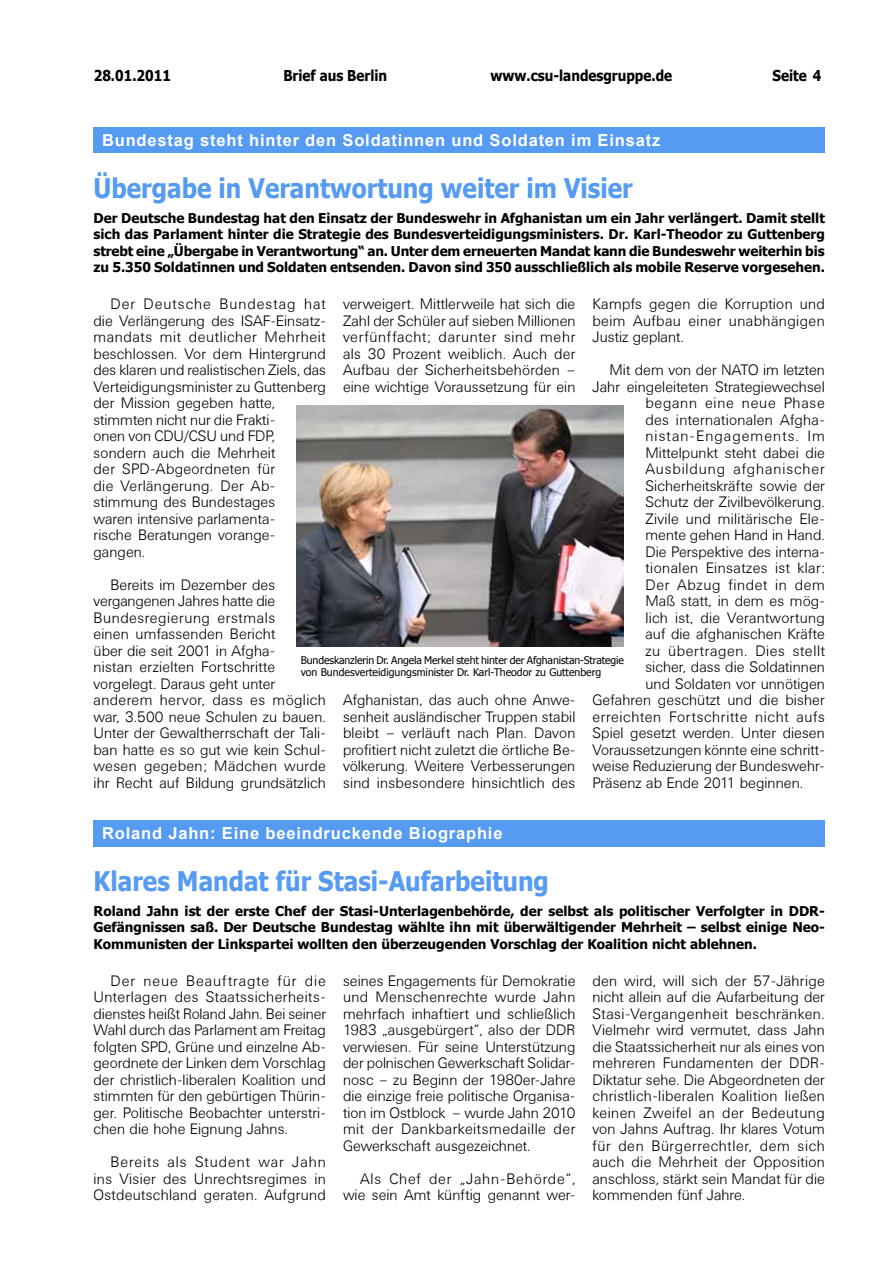
<style>
.page{position:relative;width:893px;height:1263px;background:#fff}
.page>*{position:absolute;margin:0;border:0;box-sizing:border-box;transform-origin:0 0}
.t1{font:700 27px "Tahoma";color:#559bf2;scale:.9 1}
.t2{font:700 16.5px "Arial";letter-spacing:.05em;color:#fff}
.t3{font:300 15px/16.5px "Univers BSK";color:#000;text-align:justify}
.t4{font:300 15px "Univers BSK";letter-spacing:.035em;color:#000}
.t5{font:700 15px "Tahoma";color:#000;scale:.9 1}
.t6{font:300 15px "Univers BSK";letter-spacing:.025em;color:#000}
.t7{font:300 15px "Univers BSK";letter-spacing:.055em;color:#000}
.t8{font:300 15px "Univers BSK";letter-spacing:.065em;color:#000}
.t9{font:300 15px "Univers BSK";letter-spacing:.045em;color:#000}
.t10{font:300 15px "Univers BSK";letter-spacing:.04em;color:#000}
.t11{font:700 13.5px/16.5px "Tahoma";color:#000;text-align:justify}
.t12{font:10.5px/12px "Tahoma";letter-spacing:-.01em;color:#000}
</style>
<div class="page">
<div style="left:94px;top:128px;width:731px;height:25px;background:#559bf2"></div>
<div style="left:94px;top:821px;width:731px;height:26px;background:#559bf2"></div>
<img style="left:297px;top:406px;width:327px;height:241px">
<p class="t5" style="left:94px;top:65px;width:87px">28.01.2011</p>
<p class="t5" style="left:283px;top:65px;width:117px">Brief aus Berlin</p>
<p class="t5" style="left:490px;top:65px;width:203px">www.csu-landesgruppe.de</p>
<p class="t5" style="left:772px;top:65px;width:56px">Seite 4</p>
<p class="t2" style="left:102px;top:129px;width:560px">Bundestag steht hinter den Soldatinnen und Soldaten im Einsatz</p>
<h1 class="t1" style="left:94px;top:169px;width:601px">Übergabe in Verantwortung weiter im Visier</h1>
<p class="t11" style="left:94px;top:209px;width:733px">Der Deutsche Bundestag hat den Einsatz der Bundeswehr in Afghanistan um ein Jahr verlängert. Damit stellt sich das Parlament hinter die Strategie des Bundesverteidigungsministers. Dr. Karl-Theodor zu Guttenberg strebt eine „Übergabe in Verantwortung“ an. Unter dem erneuerten Mandat kann die Bundeswehr weiterhin bis zu 5.350 Soldatinnen und Soldaten entsenden. Davon sind 350 ausschließlich als mobile Reserve vorgesehen.</p>
<p class="t3" style="left:592px;top:296px;width:234px">Kampfs gegen die Korruption und beim Aufbau einer unabhängigen Justiz geplant.</p>
<p class="t3" style="left:609px;top:362px;width:217px">Mit dem von der NATO im letzten</p>
<p class="t3" style="left:592px;top:378px;width:234px">Jahr eingeleiteten Strategiewechsel</p>
<p class="t9" style="left:645px;top:395px;width:181px">begann eine neue Phase</p>
<p class="t3" style="left:645px;top:411px;width:181px">des internationalen Afgha-</p>
<p class="t8" style="left:645px;top:428px;width:181px">nistan-Engagements. Im</p>
<p class="t3" style="left:645px;top:444px;width:181px">Mittelpunkt steht dabei die</p>
<p class="t7" style="left:645px;top:461px;width:181px">Ausbildung afghanischer</p>
<p class="t3" style="left:645px;top:477px;width:181px">Sicherheitskräfte sowie der</p>
<p class="t3" style="left:645px;top:494px;width:181px">Schutz der Zivilbevölkerung.</p>
<p class="t3" style="left:645px;top:510px;width:181px">Zivile und militärische Ele-</p>
<p class="t3" style="left:645px;top:527px;width:181px">mente gehen Hand in Hand.</p>
<p class="t3" style="left:645px;top:543px;width:181px">Die Perspektive des interna-</p>
<p class="t6" style="left:645px;top:560px;width:181px">tionalen Einsatzes ist klar:</p>
<p class="t10" style="left:645px;top:576px;width:181px">Der Abzug findet in dem</p>
<p class="t3" style="left:645px;top:593px;width:181px">Maß statt, in dem es mög-</p>
<p class="t3" style="left:645px;top:609px;width:181px">lich ist, die Verantwortung</p>
<p class="t3" style="left:645px;top:626px;width:181px">auf die afghanischen Kräfte</p>
<p class="t4" style="left:645px;top:642px;width:181px">zu übertragen. Dies stellt</p>
<p class="t3" style="left:645px;top:659px;width:181px">sicher, dass die Soldatinnen</p>
<p class="t3" style="left:645px;top:675px;width:181px">und Soldaten vor unnötigen</p>
<p class="t3" style="left:592px;top:692px;width:234px">Gefahren geschützt und die bisher</p>
<p class="t4" style="left:592px;top:708px;width:234px">erreichten Fortschritte nicht aufs</p>
<p class="t3" style="left:592px;top:725px;width:234px">Spiel gesetzt werden. Unter diesen</p>
<p class="t3" style="left:592px;top:741px;width:234px">Voraussetzungen könnte eine schritt-</p>
<p class="t3" style="left:592px;top:758px;width:234px">weise Reduzierung der Bundeswehr-</p>
<p class="t3" style="left:592px;top:774px;width:212px">Präsenz ab Ende 2011 beginnen.</p>
<p class="t3" style="left:94px;top:296px;width:234px;text-align:left;text-indent:17px">Der Deutsche Bundestag hat die Verlängerung des ISAF-Einsatz&shy;mandats mit deutlicher Mehrheit beschlossen. Vor dem Hintergrund des klaren und realistischen Ziels, das<br>Verteidigungsminister zu Guttenberg der Mission gegeben hatte, stimmten nicht nur die Frakti-<br>onen von CDU/CSU und FDP, sondern auch die Mehrheit<br>der SPD-Abgeordneten für<br>die Verlängerung. Der Ab&shy;stimmung des Bundestages<br>waren intensive parlamenta-<br>rische Beratungen vorange&shy;gangen.</p>
<p class="t3" style="left:94px;top:576px;width:234px;text-align:left;text-indent:17px">Bereits im Dezember des vergangenen Jahres hatte die<br>Bundesregierung erstmals<br>einen umfassenden Bericht<br>über die seit 2001 in Afgha-<br>nistan erzielten Fortschritte vorgelegt. Daraus geht unter anderem hervor, dass es möglich war, 3.500 neue Schulen zu bauen.<br>Unter der Gewaltherrschaft der Tali&shy;ban hatte es so gut wie kein Schul&shy;wesen gegeben; Mädchen wurde ihr Recht auf Bildung grundsätzlich</p>
<p class="t3" style="left:343px;top:296px;width:234px">verweigert. Mittlerweile hat sich die Zahl der Schüler auf sieben Millionen verfünffacht; darunter sind mehr als 30 Prozent weiblich. Auch der Aufbau der Sicherheitsbehörden – eine wichtige Voraussetzung für ein</p>
<p class="t12" style="left:301px;top:653px;width:325px">Bundeskanzlerin Dr. Angela Merkel steht hinter der Afghanistan-Strategie von Bundesverteidigungsminister Dr. Karl-Theodor zu Guttenberg</p>
<p class="t3" style="left:343px;top:692px;width:234px">Afghanistan, das auch ohne Anwe&shy;senheit ausländischer Truppen stabil bleibt – verläuft nach Plan. Davon profitiert nicht zuletzt die örtliche Be&shy;völkerung. Weitere Verbesserungen sind insbesondere hinsichtlich des</p>
<p class="t2" style="left:102px;top:822px;width:402px">Roland Jahn: Eine beeindruckende Biographie</p>
<h1 class="t1" style="left:94px;top:862px;width:507px">Klares Mandat für Stasi-Aufarbeitung</h1>
<p class="t11" style="left:94px;top:902px;width:731px;text-align:left">Roland Jahn ist der erste Chef der Stasi-Unterlagenbehörde, der selbst als politischer Verfolgter in DDR-<br>Gefängnissen saß. Der Deutsche Bundestag wählte ihn mit überwältigender Mehrheit – selbst einige Neo-<br>Kommunisten der Linkspartei wollten den überzeugenden Vorschlag der Koalition nicht ablehnen.</p>
<p class="t3" style="left:94px;top:972px;width:234px;text-indent:17px">Der neue Beauftragte für die Unterlagen des Staatssicherheits&shy;dienstes heißt Roland Jahn. Bei seiner Wahl durch das Parlament am Freitag folgten SPD, Grüne und einzelne Ab&shy;geordnete der Linken dem Vorschlag der christlich-liberalen Koalition und stimmten für den gebürtigen Thürin&shy;ger. Politische Beobachter unterstri&shy;chen die hohe Eignung Jahns.</p>
<p class="t3" style="left:94px;top:1154px;width:234px;text-indent:17px">Bereits als Student war Jahn ins Visier des Unrechtsregimes in Ostdeutschland geraten. Aufgrund</p>
<p class="t3" style="left:343px;top:972px;width:234px">seines Engagements für Demokratie und Menschenrechte wurde Jahn mehrfach inhaftiert und schließlich 1983 „ausgebürgert“, also der DDR verwiesen. Für seine Unterstützung der polnischen Gewerkschaft Solidar&shy;nosc – zu Beginn der 1980er-Jahre die einzige freie politische Organisa&shy;tion im Ostblock – wurde Jahn 2010 mit der Dankbarkeitsmedaille der Gewerkschaft ausgezeichnet.</p>
<p class="t3" style="left:343px;top:1170px;width:234px;text-align:right">Als Chef der „Jahn-Behörde“, wie sein Amt künftig genannt wer-</p>
<p class="t3" style="left:592px;top:972px;width:234px">den wird, will sich der 57-Jährige nicht allein auf die Aufarbeitung der Stasi-Vergangenheit beschränken.<br>Vielmehr wird vermutet, dass Jahn die Staatssicherheit nur als eines von mehreren Fundamenten der DDR-Diktatur sehe. Die Abgeordneten der christlich-liberalen Koalition ließen keinen Zweifel an der Bedeutung von Jahns Auftrag. Ihr klares Votum für den Bürgerrechtler, dem sich auch die Mehrheit der Opposition anschloss, stärkt sein Mandat für die kommenden fünf Jahre.</p>
</div>
